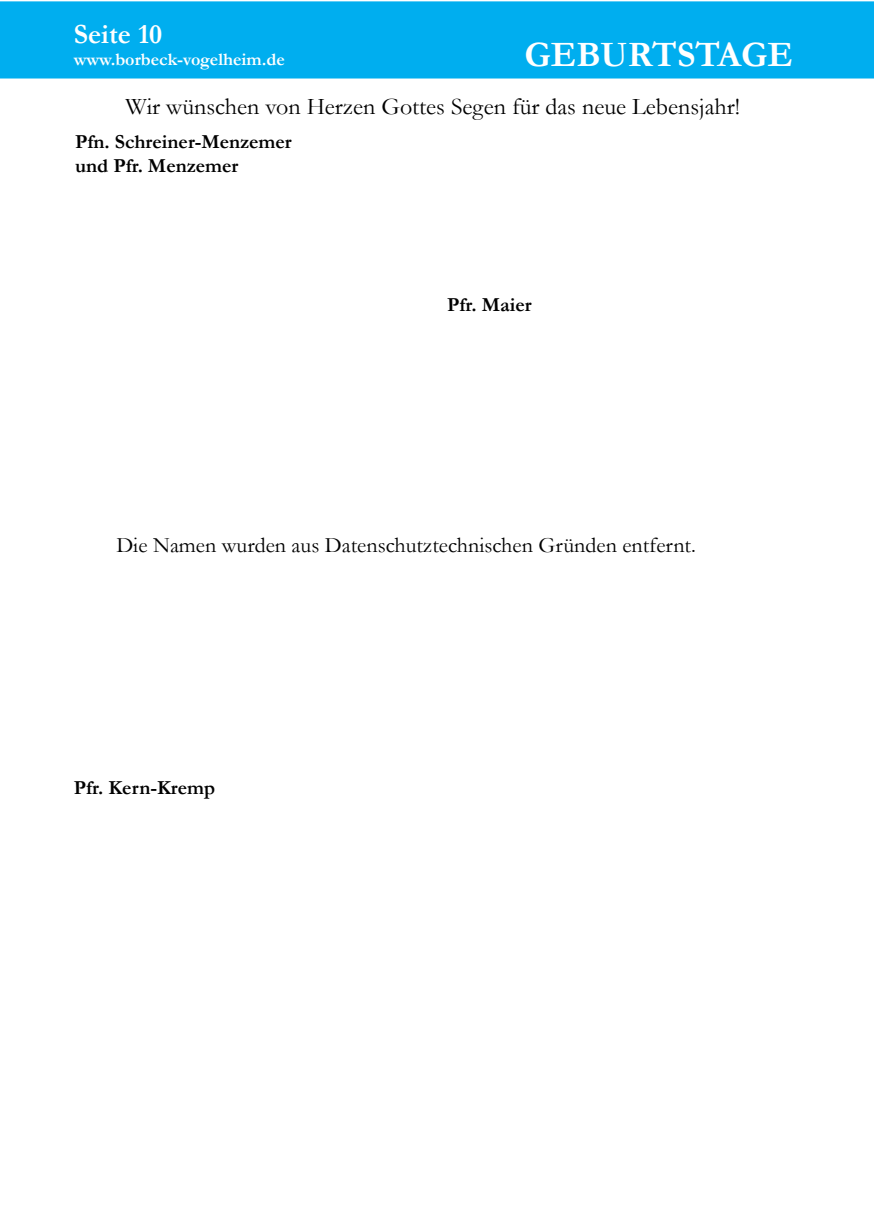
<style>
.page{position:relative;width:874px;height:1225px;background:#fff}
.page>*{position:absolute;margin:0;border:0;box-sizing:border-box;transform-origin:0 0}
.t1{font:700 36px "Garamond";color:#fff}
.t2{font:700 28px "Garamond";color:#fff}
.t3{font:24px "Garamond";color:#000}
.t4{font:22px "Garamond";color:#000}
.t5{font:700 20px/24px "Garamond";color:#000}
.t6{font:700 18px "Garamond";color:#fff}
</style>
<div class="page">
<div style="left:0;top:1px;width:873px;height:77px;background:#00aeef"></div>
<h2 class="t2" style="left:74px;top:15px;width:90px">Seite 10</h2>
<p class="t6" style="left:74px;top:47px;width:212px">www.borbeck-vogelheim.de</p>
<h1 class="t1" style="left:524px;top:30px;width:270px">GEBURTSTAGE</h1>
<p class="t3" style="left:125px;top:91px;width:615px">Wir wünschen von Herzen Gottes Segen für das neue Lebensjahr!</p>
<p class="t5" style="left:75px;top:129px;width:218px">Pfn. Schreiner-Menzemer und Pfr. Menzemer</p>
<p class="t5" style="left:447px;top:292px;width:86px">Pfr. Maier</p>
<p class="t4" style="left:116px;top:531px;width:580px">Die Namen wurden aus Datenschutztechnischen Gründen entfernt.</p>
<p class="t5" style="left:74px;top:775px;width:143px">Pfr. Kern-Kremp</p>
</div>
